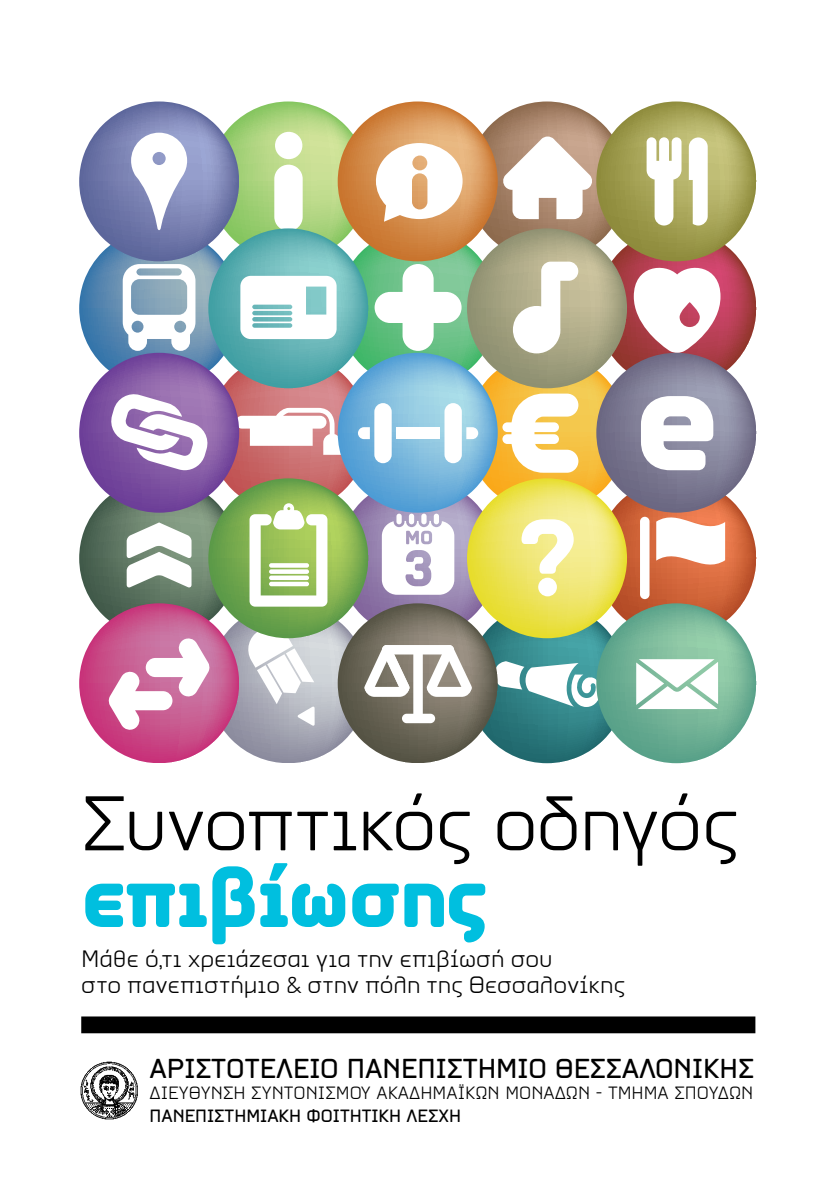
<style>
.page{position:relative;width:840px;height:1191px;background:#fff}
.page>*{position:absolute;margin:0;border:0;box-sizing:border-box;transform-origin:0 0}
.t1{font:700 91.2px "CF Armadillo";letter-spacing:-.015em;color:#00bfdf}
.t2{font:300 81.2px "CF Armadillo";letter-spacing:-.015em;color:#000}
.t3{font:500 28.8px "CF Armadillo";color:#000}
.t4{font:300 25px/25.8px "CF Armadillo";letter-spacing:.01em;color:#000}
.t5{font:300 18.6px "CF Armadillo";color:#000}
.t6{font:500 18.6px "CF Armadillo";color:#000}
</style>
<div class="page">
<img style="left:80px;top:1061px;width:58px;height:59px">
<div style="left:81px;top:1016px;width:674px;height:17px;background:#000"></div>
<img style="left:79px;top:101px;width:676px;height:662px">
<hr style="left:269px;top:582px;width:40px;height:4px;background:#fff;border-radius:2px">
<div style="left:269px;top:575px;width:40px;height:5px;background:#fff;border-radius:2px"></div>
<div style="left:269px;top:569px;width:40px;height:5px;background:#fff;border-radius:2px"></div>
<svg style="left:269px;top:563px;width:40px;height:4px"></svg>
<h2 class="t2" style="left:81px;top:779px;width:658px">Συνοπτικός οδηγός</h2>
<h1 class="t1" style="left:81px;top:844px;width:407px">επιβίωσης</h1>
<p class="t4" style="left:81px;top:945px;width:545px">Μάθε ό,τι χρειάζεσαι για την επιβίωσή σου<br>στο πανεπιστήμιο &amp; στην πόλη της Θεσσαλονίκης</p>
<p class="t3" style="left:149px;top:1051px;width:605px">ΑΡΙΣΤΟΤΕΛΕΙΟ ΠΑΝΕΠΙΣΤΗΜΙΟ ΘΕΣΣΑΛΟΝΙΚΗΣ</p>
<p class="t5" style="left:149px;top:1083px;width:605px">ΔΙΕΥΘΥΝΣΗ ΣΥΝΤΟΝΙΣΜΟΥ ΑΚΑΔΗΜΑΪΚΩΝ ΜΟΝΑΔΩΝ - ΤΜΗΜΑ ΣΠΟΥΔΩΝ</p>
<p class="t6" style="left:149px;top:1105px;width:313px">ΠΑΝΕΠΙΣΤΗΜΙΑΚΗ ΦΟΙΤΗΤΙΚΗ ΛΕΣΧΗ</p>
</div>
